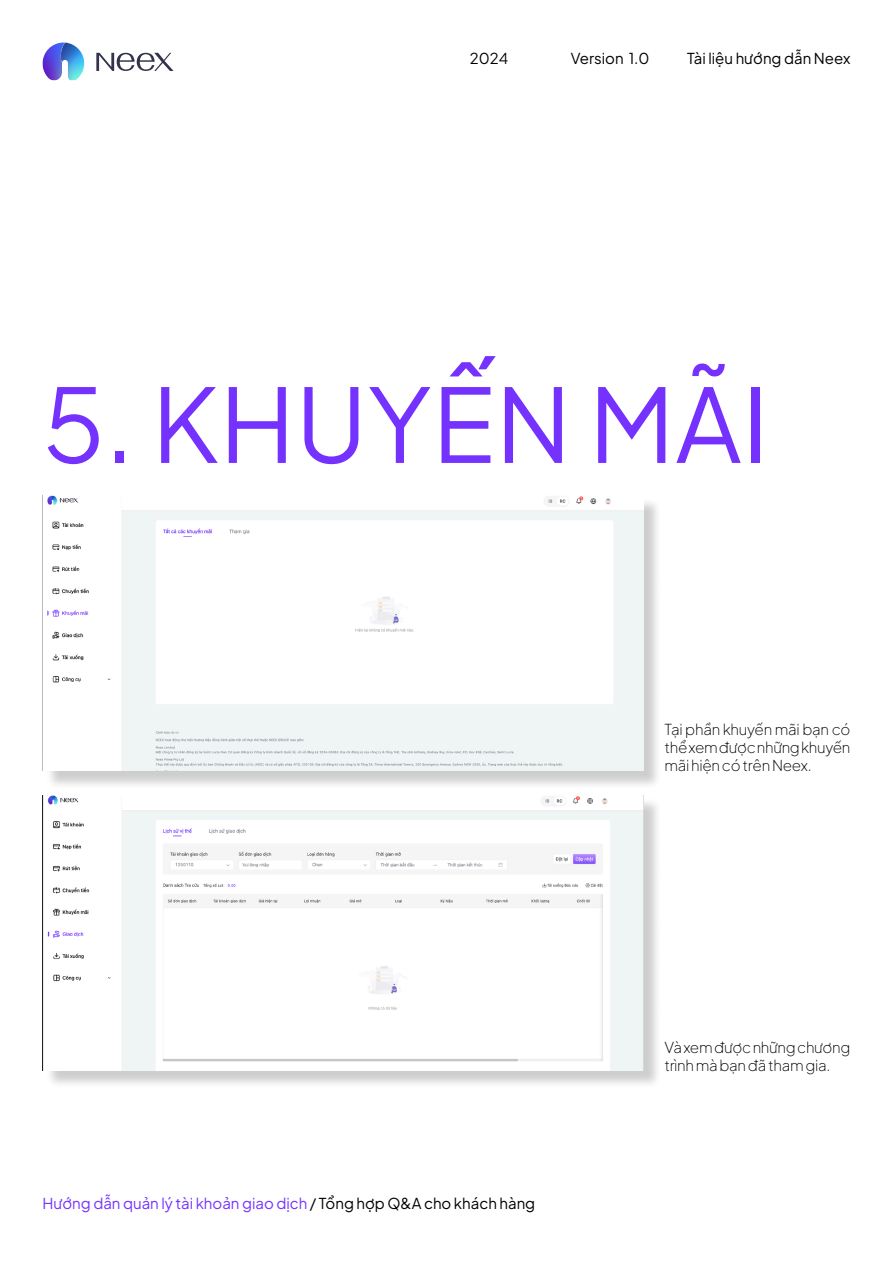
<style>
.page{position:relative;width:893px;height:1263px;background:#fff}
.page>*{position:absolute;margin:0;border:0;box-sizing:border-box;transform-origin:0 0}
.t1{font:101.85px "Plus Jakarta Sans";letter-spacing:.01em;color:#7532ff}
.t2{font:200 15px/18px "Plus Jakarta Sans";letter-spacing:-.02em;color:#000;text-align:justify}
.t3{font:15px "Plus Jakarta Sans";color:#7532ff}
.t4{font:15px "Plus Jakarta Sans";color:#000}
.s1{color:#000}
</style>
<div class="page">
<img style="left:43px;top:43px;width:16px;height:37px">
<img style="left:59px;top:43px;width:25px;height:37px">
<svg style="left:96px;top:53px;width:78px;height:18px"></svg>
<div style="left:45px;top:498px;width:617px;height:291px;background:#000;opacity:.2"></div>
<img style="left:45px;top:495px;width:598px;height:276px">
<div style="left:45px;top:797px;width:617px;height:292px;background:#000;opacity:.2"></div>
<img style="left:43px;top:795px;width:600px;height:275px">
<p class="t4" style="left:470px;top:46px;width:40px">2024</p>
<p class="t4" style="left:571px;top:46px;width:80px">Version 1.0</p>
<p class="t4" style="left:687px;top:46px;width:165px">Tài liệu hướng dẫn Neex</p>
<p class="t1" style="left:43px;top:342px;width:728px">5. KHUYẾN MÃI</p>
<p class="t2" style="left:664px;top:719px;width:188px">Tại phần khuyến mãi bạn có thể xem được những khuyến mãi hiện có trên Neex.</p>
<p class="t3" style="left:43px;top:1191px;width:494px">Hướng dẫn quản lý tài khoản giao dịch <span class="s1">/ Tổng hợp Q&amp;A cho khách hàng</span></p>
<p class="t2" style="left:664px;top:1036px;width:188px">Và xem được những chương trình mà bạn đã tham gia.</p>
</div>
